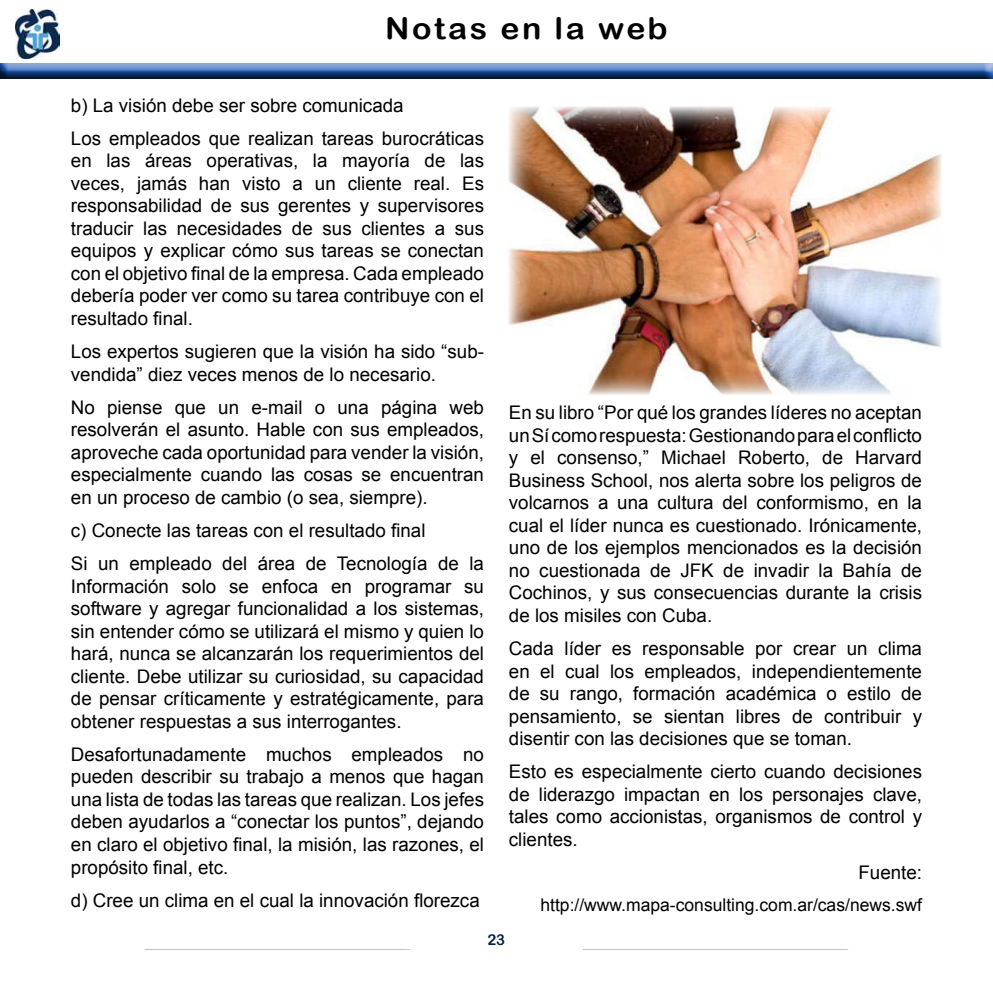
<style>
.page{position:relative;width:993px;height:993px;background:#fff}
.page>*{position:absolute;margin:0;border:0;box-sizing:border-box;transform-origin:0 0}
.t1{font:30px "Arial Rounded MT Bold";letter-spacing:.08em;color:#000;scale:1.07 1}
.t2{font:18.75px/22.5px "Arial";color:#000;text-align:justify}
.t3{font:17.5px "Arial";color:#000}
.t4{font:15px "Arial Rounded MT Bold";color:#00214b}
</style>
<div class="page">
<img style="left:15px;top:9px;width:45px;height:50px">
<hr style="left:144px;top:946px;width:266px;height:4px;background:#000;opacity:.75">
<hr style="left:581px;top:946px;width:266px;height:4px;background:#000;opacity:.75">
<div style="left:0;top:62px;width:992px;height:18px;background:#000;opacity:.75"></div>
<img style="left:508px;top:106px;width:433px;height:289px">
<h1 class="t1" style="left:385px;top:11px;width:265px">Notas en la web</h1>
<p class="t2" style="left:71px;top:88px;width:414px;line-height:33.1px">b) La visión debe ser sobre comunicada<br>Los empleados que realizan tareas burocráticas</p>
<p class="t2" style="left:71px;top:149px;width:414px">en las áreas operativas, la mayoría de las veces, jamás han visto a un cliente real. Es responsabilidad de sus gerentes y supervisores traducir las necesidades de sus clientes a sus equipos y explicar cómo sus tareas se conectan con el objetivo final de la empresa. Cada empleado debería poder ver como su tarea contribuye con el resultado final.</p>
<p class="t2" style="left:71px;top:340px;width:414px">Los expertos sugieren que la visión ha sido “sub&shy;vendida” diez veces menos de lo necesario.</p>
<p class="t2" style="left:71px;top:396px;width:414px">No piense que un e-mail o una página web resolverán el asunto. Hable con sus empleados, aproveche cada oportunidad para vender la visión, especialmente cuando las cosas se encuentran en un proceso de cambio (o sea, siempre).</p>
<p class="t2" style="left:71px;top:514px;width:414px;line-height:33.1px">c) Conecte las tareas con el resultado final<br>Si un empleado del área de Tecnología de la</p>
<p class="t2" style="left:71px;top:574px;width:414px">Información solo se enfoca en programar su software y agregar funcionalidad a los sistemas, sin entender cómo se utilizará el mismo y quien lo hará, nunca se alcanzarán los requerimientos del cliente. Debe utilizar su curiosidad, su capacidad de pensar críticamente y estratégicamente, para obtener respuestas a sus interrogantes.</p>
<p class="t2" style="left:71px;top:743px;width:414px">Desafortunadamente muchos empleados no pueden describir su trabajo a menos que hagan una lista de todas las tareas que realizan. Los jefes deben ayudarlos a “conectar los puntos”, dejando en claro el objetivo final, la misión, las razones, el propósito final, etc.</p>
<p class="t2" style="left:71px;top:888px;width:410px">d) Cree un clima en el cual la innovación florezca</p>
<p class="t2" style="left:508px;top:401px;width:414px">En su libro “Por qué los grandes líderes no aceptan un Sí como respuesta: Gestionando para el conflicto y el consenso,” Michael Roberto, de Harvard Business School, nos alerta sobre los peligros de volcarnos a una cultura del conformismo, en la cual el líder nunca es cuestionado. Irónicamente, uno de los ejemplos mencionados es la decisión no cuestionada de JFK de invadir la Bahía de Cochinos, y sus consecuencias durante la crisis de los misiles con Cuba.</p>
<p class="t2" style="left:508px;top:637px;width:414px">Cada líder es responsable por crear un clima en el cual los empleados, independientemente de su rango, formación académica o estilo de pensamiento, se sientan libres de contribuir y disentir con las decisiones que se toman.</p>
<p class="t2" style="left:508px;top:760px;width:414px">Esto es especialmente cierto cuando decisiones de liderazgo impactan en los personajes clave, tales como accionistas, organismos de control y clientes.</p>
<p class="t2" style="left:858px;top:861px;width:65px">Fuente:</p>
<p class="t3" style="left:540px;top:892px;width:383px">http://www.mapa-consulting.com.ar/cas/news.swf</p>
<p class="t4" style="left:487px;top:930px;width:19px">23</p>
</div>
